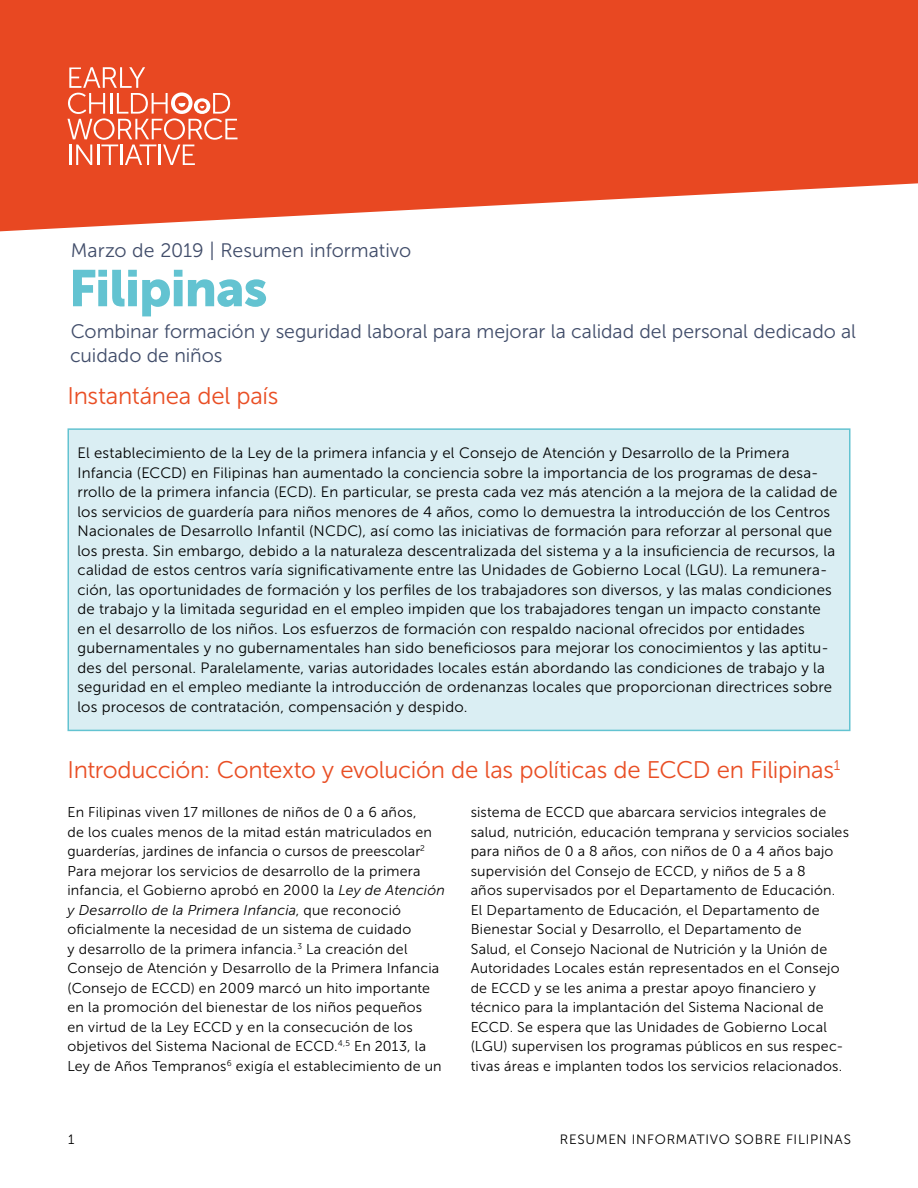
<style>
.page{position:relative;width:918px;height:1188px;background:#fff}
.page>*{position:absolute;margin:0;border:0;box-sizing:border-box;transform-origin:0 0}
.t1{font:51px "Museo Sans 900";letter-spacing:-.02em;color:#63c3d1}
.t2{font:24px "Museo Sans 300";letter-spacing:-.015em;color:#e94e24}
.t3{font:19.5px/23.4px "Museo Sans 300";letter-spacing:-.005em;color:#414d6a}
.t4{font:15px/19.5px "Museo Sans 300";letter-spacing:.015em;color:#000}
.t5{font:14.25px/19.5px "Museo Sans 300";letter-spacing:.015em;color:#000}
.t6{font:13.5px "Museo Sans 300";letter-spacing:.055em;color:#000}
.s1{font-style:italic}
</style>
<div class="page">
<div style="left:68px;top:429px;width:782px;height:301px;background:#daeef3"></div>
<div style="left:68px;top:428px;width:782px;height:303px;border:2px solid #63c3d1"></div>
<svg style="left:0;top:0;width:918px;height:231px;background:#ea5c3a"></svg>
<svg style="left:68px;top:68px;width:170px;height:97px;background:#ec6b4d"></svg>
<h3 class="t3" style="left:71px;top:238px;width:342px">Marzo de 2019 | Resumen informativo</h3>
<h1 class="t1" style="left:69px;top:259px;width:200px">Filipinas</h1>
<h3 class="t3" style="left:70px;top:320px;width:787px">Combinar formación y seguridad laboral para mejorar la calidad del personal dedicado al cuidado de niños</h3>
<h2 class="t2" style="left:68px;top:383px;width:212px">Instantánea del país</h2>
<p class="t4" style="left:78px;top:443px;width:762px">El establecimiento de la Ley de la primera infancia y el Consejo de Atención y Desarrollo de la Primera Infancia (ECCD) en Filipinas han aumentado la conciencia sobre la importancia de los programas de desa&shy;rrollo de la primera infancia (ECD). En particular, se presta cada vez más atención a la mejora de la calidad de los servicios de guardería para niños menores de 4 años, como lo demuestra la introducción de los Centros Nacionales de Desarrollo Infantil (NCDC), así como las iniciativas de formación para reforzar al personal que los presta. Sin embargo, debido a la naturaleza descentralizada del sistema y a la insuficiencia de recursos, la calidad de estos centros varía significativamente entre las Unidades de Gobierno Local (LGU). La remunera&shy;ción, las oportunidades de formación y los perfiles de los trabajadores son diversos, y las malas condiciones de trabajo y la limitada seguridad en el empleo impiden que los trabajadores tengan un impacto constante en el desarrollo de los niños. Los esfuerzos de formación con respaldo nacional ofrecidos por entidades gubernamentales y no gubernamentales han sido beneficiosos para mejorar los conocimientos y las aptitu&shy;des del personal. Paralelamente, varias autoridades locales están abordando las condiciones de trabajo y la seguridad en el empleo mediante la introducción de ordenanzas locales que proporcionan directrices sobre los procesos de contratación, compensación y despido.</p>
<h2 class="t2" style="left:68px;top:757px;width:774px">Introducción: Contexto y evolución de las políticas de ECCD en Filipinas<sup>1</sup></h2>
<p class="t5" style="left:67px;top:803px;width:379px">En Filipinas viven 17 millones de niños de 0 a 6 años,<br>de los cuales menos de la mitad están matriculados en guarderías, jardines de infancia o cursos de preescolar<sup>2<br></sup>Para mejorar los servicios de desarrollo de la primera infancia, el Gobierno aprobó en 2000 la <span class="s1">Ley de Atención y Desarrollo de la Primera Infancia</span>, que reconoció oficialmente la necesidad de un sistema de cuidado<br>y desarrollo de la primera infancia.<sup>3</sup> La creación del Consejo de Atención y Desarrollo de la Primera Infancia (Consejo de ECCD) en 2009 marcó un hito importante en la promoción del bienestar de los niños pequeños<br>en virtud de la Ley ECCD y en la consecución de los objetivos del Sistema Nacional de ECCD.<sup>4,5</sup> En 2013, la Ley de Años Tempranos<sup>6</sup> exigía el establecimiento de un</p>
<p class="t5" style="left:471px;top:803px;width:380px">sistema de ECCD que abarcara servicios integrales de salud, nutrición, educación temprana y servicios sociales para niños de 0 a 8 años, con niños de 0 a 4 años bajo supervisión del Consejo de ECCD, y niños de 5 a 8<br>años supervisados por el Departamento de Educación.<br>El Departamento de Educación, el Departamento de Bienestar Social y Desarrollo, el Departamento de<br>Salud, el Consejo Nacional de Nutrición y la Unión de Autoridades Locales están representados en el Consejo de ECCD y se les anima a prestar apoyo financiero y técnico para la implantación del Sistema Nacional de ECCD. Se espera que las Unidades de Gobierno Local (LGU) supervisen los programas públicos en sus respec&shy;tivas áreas e implanten todos los servicios relacionados.</p>
<p class="t6" style="left:68px;top:1132px;width:8px">1</p>
<p class="t6" style="left:560px;top:1132px;width:293px">RESUMEN INFORMATIVO SOBRE FILIPINAS</p>
</div>
